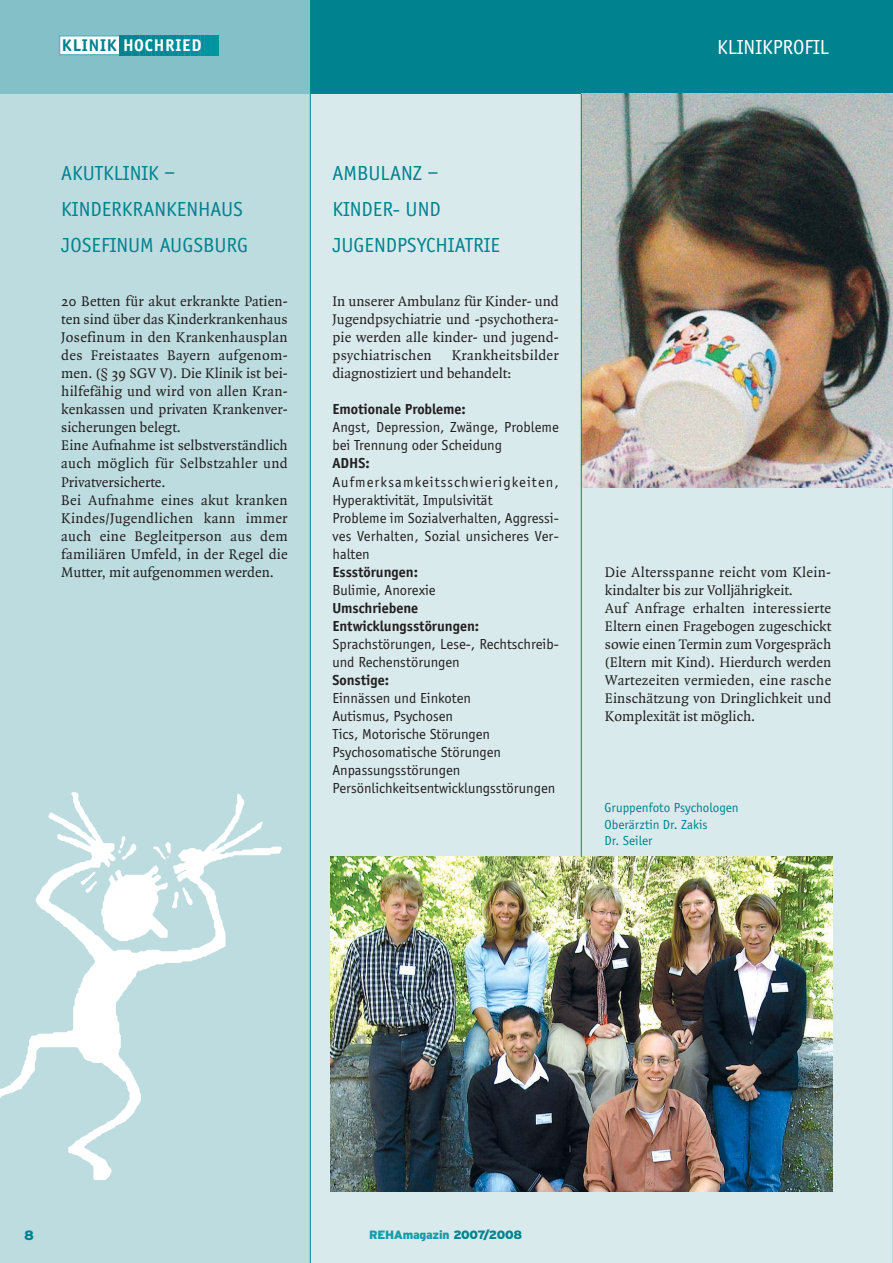
<style>
.page{position:relative;width:893px;height:1263px;background:#fff}
.page>*{position:absolute;margin:0;border:0;box-sizing:border-box;transform-origin:0 0}
.t1{font:21px/36px "Officina Sans";color:#00828f}
.t2{font:21px "Officina Sans";color:#fff}
.t3{font:700 17.55px "Officina Sans";letter-spacing:.05em;color:#fff}
.t4{font:15px/18px "Quadraat";letter-spacing:.005em;color:#231f20}
.t5{font:15px/18px "Officina Sans";color:#231f20}
.t6{font:700 15px/18px "Officina Sans";color:#231f20}
.t7{font:13.5px/16.5px "Officina Sans";color:#00828f}
.t8{font:900 13.5px "Interstate";color:#00828f}
.t9{font:900 12px "Interstate";letter-spacing:-.02em;color:#119daa}
.s1{color:#00828f}
</style>
<div class="page">
<img style="left:0;top:0;width:893px;height:1263px">
<p class="t3" style="left:62px;top:38px;width:141px"><span class="s1">KLINIK</span> HOCHRIED</p>
<h1 class="t2" style="left:717px;top:39px;width:113px">KLINIKPROFIL</h1>
<h1 class="t1" style="left:61px;top:157px;width:188px">AKUTKLINIK –<br>KINDERKRANKENHAUS<br>JOSEFINUM AUGSBURG</h1>
<p class="t4" style="left:61px;top:294px;width:228px">20 Betten für akut erkrankte Patien&shy;ten sind über das Kinderkrankenhaus Josefinum in den Krankenhausplan des Freistaates Bayern aufgenom&shy;men. (§ 39 SGV V). Die Klinik ist bei&shy;hilfefähig und wird von allen Kran&shy;kenkassen und privaten Krankenver&shy;sicherungen belegt.<br>Eine Aufnahme ist selbstverständlich auch möglich für Selbstzahler und Privatversicherte.<br>Bei Aufnahme eines akut kranken Kindes/Jugendlichen kann immer auch eine Begleitperson aus dem familiären Umfeld, in der Regel die Mutter, mit aufgenommen werden.</p>
<h1 class="t1" style="left:332px;top:157px;width:169px">AMBULANZ –<br>KINDER- UND<br>JUGENDPSYCHIATRIE</h1>
<p class="t4" style="left:332px;top:294px;width:228px;text-align:justify">In unserer Ambulanz für Kinder- und Jugendpsychiatrie und -psychothera&shy;pie werden alle kinder- und jugend&shy;psychiatrischen</p>
<p class="t4" style="left:332px;top:348px;width:228px;text-indent:119px">Krankheitsbilder diagnostiziert und behandelt:</p>
<p class="t6" style="left:332px;top:402px;width:135px">Emotionale Probleme:</p>
<p class="t5" style="left:332px;top:420px;width:228px">Angst, Depression, Zwänge, Probleme bei Trennung oder Scheidung</p>
<p class="t6" style="left:332px;top:456px;width:39px">ADHS:</p>
<p class="t5" style="left:332px;top:474px;width:228px">Aufmerksamkeitsschwierigkeiten,<br>Hyperaktivität, Impulsivität<br>Probleme im Sozialverhalten, Aggressi&shy;ves Verhalten, Sozial unsicheres Ver&shy;halten</p>
<p class="t6" style="left:332px;top:564px;width:87px">Essstörungen:</p>
<p class="t5" style="left:332px;top:582px;width:105px">Bulimie, Anorexie</p>
<p class="t6" style="left:332px;top:600px;width:148px">Umschriebene<br>Entwicklungsstörungen:</p>
<p class="t5" style="left:332px;top:636px;width:228px">Sprachstörungen, Lese-, Rechtschreib&shy;und Rechenstörungen</p>
<p class="t6" style="left:332px;top:672px;width:58px">Sonstige:</p>
<p class="t5" style="left:332px;top:690px;width:224px">Einnässen und Einkoten<br>Autismus, Psychosen<br>Tics, Motorische Störungen<br>Psychosomatische Störungen<br>Anpassungsstörungen<br>Persönlichkeitsentwicklungsstörungen</p>
<p class="t4" style="left:605px;top:564px;width:228px">Die Altersspanne reicht vom Klein&shy;kindalter bis zur Volljährigkeit.<br>Auf Anfrage erhalten interessierte Eltern einen Fragebogen zugeschickt sowie einen Termin zum Vorgespräch (Eltern mit Kind). Hierdurch werden Wartezeiten vermieden, eine rasche Einschätzung von Dringlichkeit und Komplexität ist möglich.</p>
<p class="t7" style="left:605px;top:801px;width:136px">Gruppenfoto Psychologen<br>Oberärztin Dr. Zakis<br>Dr. Seiler</p>
<p class="t8" style="left:24px;top:1230px;width:11px">8</p>
<p class="t9" style="left:369px;top:1230px;width:155px">REHAmagazin <span class="s1">2007/2008</span></p>
</div>
